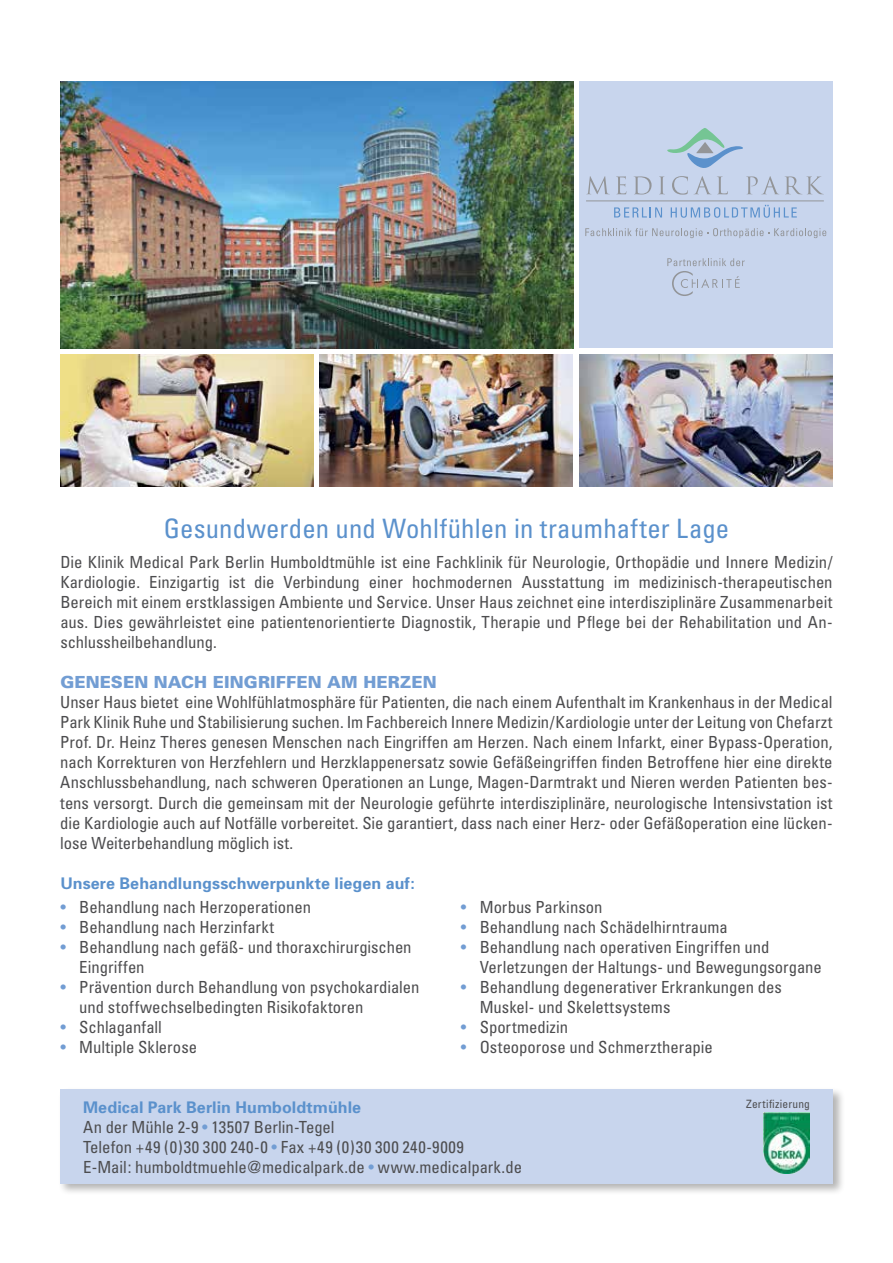
<style>
.page{position:relative;width:893px;height:1263px;background:#fff}
.page>*{position:absolute;margin:0;border:0;box-sizing:border-box;transform-origin:0 0}
.t1{font:condensed 26.7px "Univers";letter-spacing:.005em;color:#5b91cc}
.t2{font:condensed 16.65px/20.1px "Univers";letter-spacing:-.005em;color:#4d4d4f}
.t3{font:900 16.65px "Univers";letter-spacing:.005em;color:#729dd3}
.t4{font:700 16.05px "Univers";letter-spacing:.005em;color:#5b91cc}
.t5{font:condensed 11.4px "Univers";letter-spacing:.02em;color:#4d4d4f}
.s1{color:#729dd3}
</style>
<div class="page">
<div style="left:579px;top:82px;width:254px;height:266px;background:#c8d5ed"></div>
<img style="left:60px;top:82px;width:513px;height:266px">
<svg style="left:667px;top:128px;width:76px;height:40px"></svg>
<svg style="left:587px;top:176px;width:22px;height:18px"></svg>
<svg style="left:616px;top:176px;width:10px;height:18px"></svg>
<svg style="left:634px;top:176px;width:18px;height:18px"></svg>
<svg style="left:659px;top:176px;width:6px;height:18px"></svg>
<svg style="left:672px;top:176px;width:39px;height:19px"></svg>
<svg style="left:717px;top:176px;width:11px;height:18px"></svg>
<svg style="left:746px;top:176px;width:32px;height:18px"></svg>
<svg style="left:785px;top:176px;width:38px;height:18px"></svg>
<svg style="left:585px;top:228px;width:241px;height:10px"></svg>
<hr style="left:586px;top:200px;width:238px;height:1px;background:#939598">
<svg style="left:614px;top:207px;width:48px;height:10px"></svg>
<svg style="left:671px;top:205px;width:126px;height:13px"></svg>
<svg style="left:667px;top:258px;width:78px;height:38px"></svg>
<img style="left:60px;top:354px;width:254px;height:133px">
<img style="left:320px;top:354px;width:252px;height:133px">
<img style="left:579px;top:354px;width:254px;height:133px">
<div style="left:58px;top:1087px;width:786px;height:107px;background:#000;opacity:.3"></div>
<div style="left:60px;top:1089px;width:773px;height:94px;background:#c8d5ed"></div>
<img style="left:763px;top:1113px;width:47px;height:61px">
<h1 class="t1" style="left:164px;top:512px;width:567px">Gesundwerden und Wohlfühlen in traumhafter Lage</h1>
<p class="t2" style="left:60px;top:552px;width:774px;text-align:justify">Die Klinik Medical Park Berlin Humboldtmühle ist eine Fachklinik für Neurologie, Orthopädie und Innere Medizin/ Kardiologie. Einzigartig ist die Verbindung einer hochmodernen Ausstattung im medizinisch-therapeutischen Bereich mit einem erstklassigen Ambiente und Service. Unser Haus zeichnet eine interdisziplinäre Zusammenarbeit aus. Dies gewährleistet eine patientenorientierte Diagnostik, Therapie und Pflege bei der Rehabilitation und An&shy;schlussheilbehandlung.</p>
<p class="t3" style="left:60px;top:672px;width:378px">GENESEN NACH EINGRIFFEN AM HERZEN</p>
<p class="t2" style="left:60px;top:692px;width:774px;text-align:justify">Unser Haus bietet eine Wohlfühlatmosphäre für Patienten, die nach einem Aufenthalt im Krankenhaus in der Medical Park Klinik Ruhe und Stabilisierung suchen. Im Fachbereich Innere Medizin/Kardiologie unter der Leitung von Chefarzt Prof. Dr. Heinz Theres genesen Menschen nach Eingriffen am Herzen. Nach einem Infarkt, einer Bypass-Operation, nach Korrekturen von Herzfehlern und Herzklappenersatz sowie Gefäßeingriffen finden Betroffene hier eine direkte Anschlussbehandlung, nach schweren Operationen an Lunge, Magen-Darmtrakt und Nieren werden Patienten bes&shy;tens versorgt. Durch die gemeinsam mit der Neurologie geführte interdisziplinäre, neurologische Intensivstation ist die Kardiologie auch auf Notfälle vorbereitet. Sie garantiert, dass nach einer Herz- oder Gefäßoperation eine lücken&shy;lose Weiterbehandlung möglich ist.</p>
<p class="t4" style="left:60px;top:873px;width:356px">Unsere Behandlungsschwerpunkte liegen auf:</p>
<p class="t2" style="left:60px;top:896px;width:252px"><span class="s1">•</span> Behandlung nach Herzoperationen</p>
<p class="t2" style="left:60px;top:916px;width:215px"><span class="s1">•</span> Behandlung nach Herzinfarkt</p>
<p class="t2" style="left:79px;top:936px;width:334px;text-indent:-19px"><span class="s1">•</span> Behandlung nach gefäß- und thoraxchirurgischen<br>Eingriffen</p>
<p class="t2" style="left:79px;top:976px;width:342px;text-indent:-19px"><span class="s1">•</span> Prävention durch Behandlung von psychokardialen und stoffwechselbedingten Risikofaktoren</p>
<p class="t2" style="left:60px;top:1017px;width:103px"><span class="s1">•</span> Schlaganfall</p>
<p class="t2" style="left:60px;top:1037px;width:138px"><span class="s1">•</span> Multiple Sklerose</p>
<p class="t2" style="left:461px;top:896px;width:143px"><span class="s1">•</span> Morbus Parkinson</p>
<p class="t2" style="left:461px;top:916px;width:268px"><span class="s1">•</span> Behandlung nach Schädelhirntrauma</p>
<p class="t2" style="left:480px;top:936px;width:344px;text-indent:-19px"><span class="s1">•</span> Behandlung nach operativen Eingriffen und<br>Verletzungen der Haltungs- und Bewegungsorgane</p>
<p class="t2" style="left:480px;top:976px;width:304px;text-indent:-19px"><span class="s1">•</span> Behandlung degenerativer Erkrankungen des<br>Muskel- und Skelettsystems</p>
<p class="t2" style="left:461px;top:1017px;width:109px"><span class="s1">•</span> Sportmedizin</p>
<p class="t2" style="left:461px;top:1037px;width:254px"><span class="s1">•</span> Osteoporose und Schmerztherapie</p>
<p class="t4" style="left:83px;top:1097px;width:280px">Medical Park Berlin Humboldtmühle</p>
<p class="t5" style="left:746px;top:1097px;width:65px">Zertifizierung</p>
<p class="t2" style="left:83px;top:1116px;width:440px">An der Mühle 2-9 <span class="s1">•</span> 13507 Berlin-Tegel<br>Telefon +49 (0)30 300 240-0 <span class="s1">•</span> Fax +49 (0)30 300 240-9009<br>E-Mail: humboldtmuehle@medicalpark.de <span class="s1">•</span> www.medicalpark.de</p>
</div>
